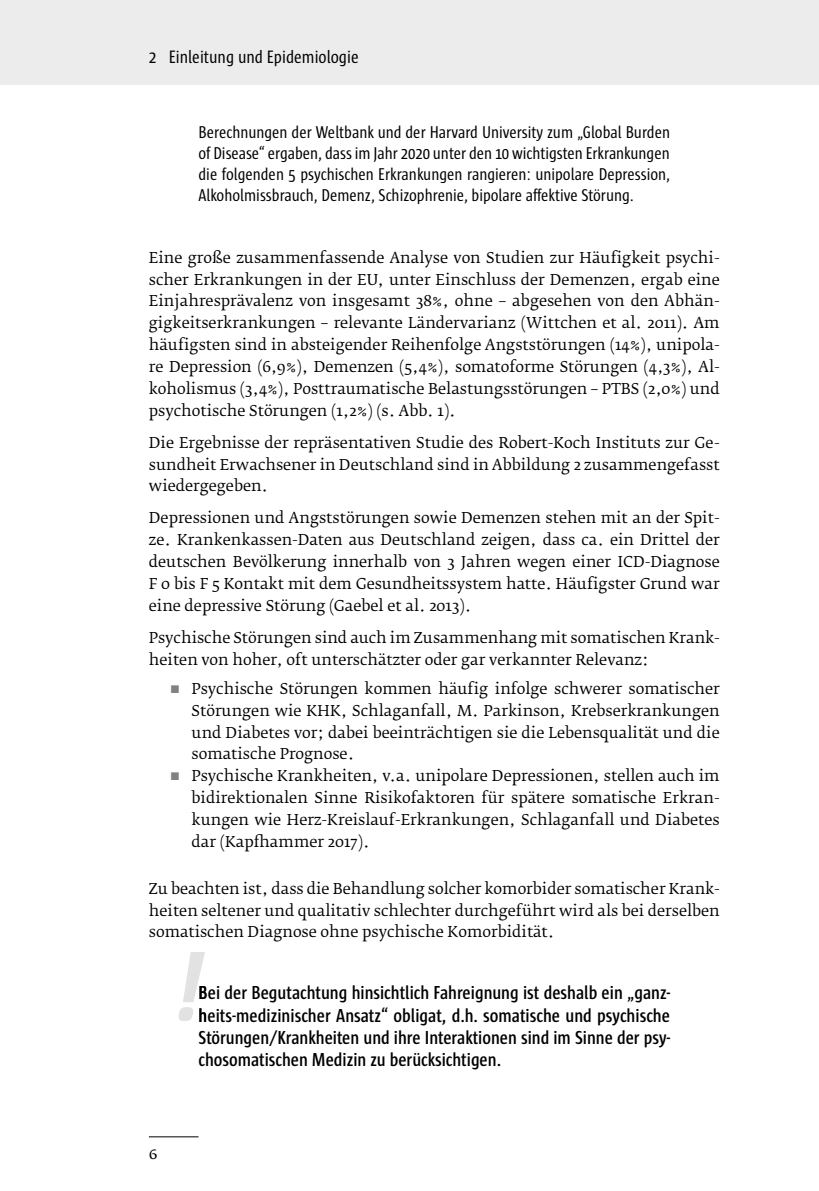
<style>
.page{position:relative;width:819px;height:1191px;background:#fff}
.page>*{position:absolute;margin:0;border:0;box-sizing:border-box;transform-origin:0 0}
.t1{font:italic 700 101.5px "Sun Cd";color:#e2e2e2}
.t2{font:600 19.25px/22.2px "Sun Cd";color:#000}
.t3{font:18.38px "Sun Cd";color:#000}
.t4{font:17.5px/21px "Sun Cd";color:#000;text-align:justify}
.t5{font:15.75px "Fedra Serif B Pro";color:#000}
.t6{font:14.88px/21.9px "Fedra Serif B Pro";color:#000;text-align:justify}
</style>
<div class="page">
<div style="left:0;top:0;width:818px;height:84px;background:#ececec"></div>
<hr style="left:149px;top:1136px;width:49px;height:1px;background:#000">
<p class="t3" style="left:149px;top:47px;width:211px">2 Einleitung und Epidemiologie</p>
<p class="t4" style="left:198px;top:122px;width:473px">Berechnungen der Weltbank und der Harvard University zum „Global Burden of Disease“ ergaben, dass im Jahr 2020 unter den 10 wichtigsten Erkrankungen die folgenden 5 psychischen Erkrankungen rangieren: unipolare Depression, Alkoholmissbrauch, Demenz, Schizophrenie, bipolare affektive Störung.</p>
<p class="t6" style="left:149px;top:247px;width:572px">Eine große zusammenfassende Analyse von Studien zur Häufigkeit psychi‑ scher Erkrankungen in der EU, unter Einschluss der Demenzen, ergab eine Einjahresprävalenz von insgesamt 38%, ohne – abgesehen von den Abhän‑ gigkeitserkrankungen – relevante Ländervarianz (Wittchen et al. 2011). Am häufigsten sind in absteigender Reihenfolge Angststörungen (14%), unipola‑ re Depression (6,9%), Demenzen (5,4%), somatoforme Störungen (4,3%), Al‑ koholismus (3,4%), Posttraumatische Belastungsstörungen – PTBS (2,0%) und psychotische Störungen (1,2%) (s. Abb. 1).</p>
<p class="t6" style="left:149px;top:431px;width:572px">Die Ergebnisse der repräsentativen Studie des Robert‑Koch Instituts zur Ge‑ sundheit Erwachsener in Deutschland sind in Abbildung 2 zusammengefasst wiedergegeben.</p>
<p class="t6" style="left:149px;top:507px;width:572px">Depressionen und Angststörungen sowie Demenzen stehen mit an der Spit‑ ze. Krankenkassen‑Daten aus Deutschland zeigen, dass ca. ein Drittel der deutschen Bevölkerung innerhalb von 3 Jahren wegen einer ICD‑Diagnose F 0 bis F 5 Kontakt mit dem Gesundheitssystem hatte. Häufigster Grund war eine depressive Störung (Gaebel et al. 2013).</p>
<p class="t6" style="left:149px;top:626px;width:572px">Psychische Störungen sind auch im Zusammenhang mit somatischen Krank‑ heiten von hoher, oft unterschätzter oder gar verkannter Relevanz:</p>
<p class="t6" style="left:191px;top:677px;width:529px;text-align:left">Psychische Störungen kommen häufig infolge schwerer somatischer Störungen wie KHK, Schlaganfall, M. Parkinson, Krebserkrankungen und Diabetes vor; dabei beeinträchtigen sie die Lebensqualität und die somatische Prognose.<br>Psychische Krankheiten, v.a. unipolare Depressionen, stellen auch im bidirektionalen Sinne Risikofaktoren für spätere somatische Erkran‑ kungen wie Herz‑Kreislauf‑Erkrankungen, Schlaganfall und Diabetes dar (Kapfhammer 2017).</p>
<p class="t6" style="left:149px;top:877px;width:572px">Zu beachten ist, dass die Behandlung solcher komorbider somatischer Krank‑ heiten seltener und qualitativ schlechter durchgeführt wird als bei derselben somatischen Diagnose ohne psychische Komorbidität.</p>
<h1 class="t1" style="left:171px;top:930px;width:31px">!</h1>
<p class="t2" style="left:198px;top:981px;width:473px">Bei der Begutachtung hinsichtlich Fahreignung ist deshalb ein „ganz-</p>
<p class="t2" style="left:198px;top:1026px;width:473px">Störungen/Krankheiten und ihre Interaktionen sind im Sinne der psy&shy;chosomatischen Medizin zu berücksichtigen.</p>
<p class="t2" style="left:198px;top:1004px;width:473px">heits-medizinischer Ansatz“ obligat, d.h. somatische und psychische</p>
<p class="t5" style="left:149px;top:1144px;width:10px">6</p>
</div>
